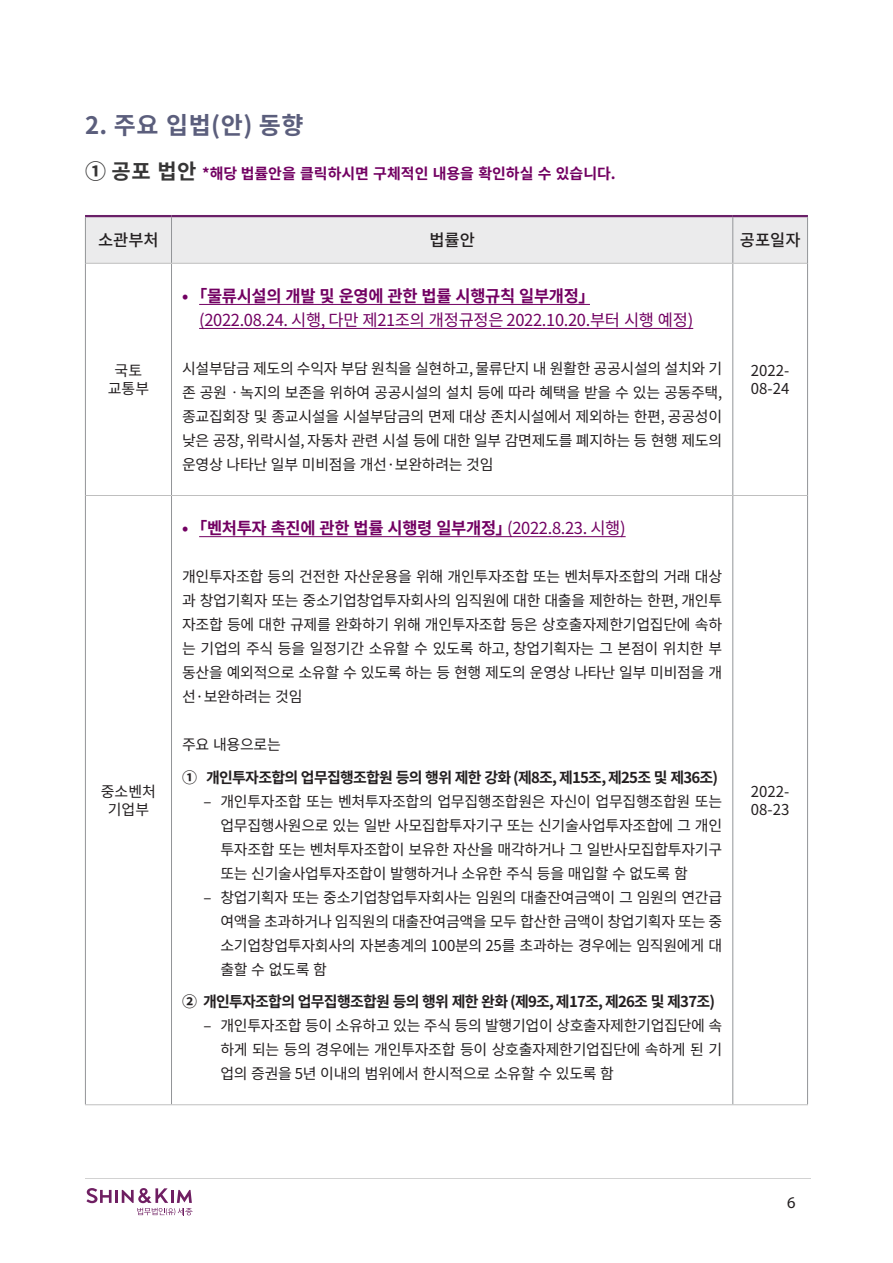
<style>
.page{position:relative;width:893px;height:1263px;background:#fff}
.page>*{position:absolute;margin:0;border:0;box-sizing:border-box;transform-origin:0 0}
.t1{font:700 24px "Noto Sans CJ Kkr";color:#5b5e7c}
.t2{font:16.5px/24px "Noto Sans CJ Kkr";letter-spacing:-.02em;color:#720062}
.t3{font:700 16.5px "Noto Sans CJ Kkr";letter-spacing:-.02em;color:#720062}
.t4{font:500 16.5px "Noto Sans CJ Kkr";color:#231f20}
.t5{font:16.5px "Myriad Pro";color:#231f20}
.t6{font:15px/24px "Noto Sans CJ Kkr";letter-spacing:-.02em;color:#231f20;text-align:justify}
.t7{font:700 15px "Noto Sans CJ Kkr";letter-spacing:-.05em;color:#231f20}
.t8{font:700 15px "Noto Sans CJ Kkr";color:#720062}
.s1{font-size:21px;color:#373636}
.s2{font-weight:700}
.s3{font-weight:400}
</style>
<div class="page">
<svg style="left:86px;top:1188px;width:107px;height:27px"></svg>
<hr style="left:85px;top:1178px;width:726px;height:1px;background:#d2d2d2">
<div style="left:86px;top:217px;width:721px;height:46px;background:#ebebec"></div>
<hr style="left:85px;top:215px;width:86px;height:2px;background:#6a2068">
<hr style="left:171px;top:215px;width:562px;height:2px;background:#6a2068">
<hr style="left:733px;top:215px;width:75px;height:2px;background:#6a2068">
<hr style="left:85px;top:217px;width:1px;height:46px;background:#939598">
<hr style="left:171px;top:217px;width:1px;height:46px;background:#939598">
<hr style="left:732px;top:217px;width:1px;height:46px;background:#939598">
<hr style="left:807px;top:217px;width:1px;height:46px;background:#939598">
<hr style="left:85px;top:263px;width:1px;height:232px;background:#939598">
<hr style="left:171px;top:264px;width:1px;height:231px;background:#939598">
<hr style="left:732px;top:264px;width:1px;height:231px;background:#939598">
<hr style="left:807px;top:263px;width:1px;height:232px;background:#939598">
<hr style="left:85px;top:495px;width:1px;height:609px;background:#939598">
<hr style="left:171px;top:496px;width:1px;height:608px;background:#939598">
<hr style="left:732px;top:496px;width:1px;height:608px;background:#939598">
<hr style="left:807px;top:495px;width:1px;height:609px;background:#939598">
<hr style="left:86px;top:263px;width:85px;height:1px;background:#bfbfbf">
<hr style="left:171px;top:263px;width:562px;height:1px;background:#bfbfbf">
<hr style="left:733px;top:263px;width:74px;height:1px;background:#bfbfbf">
<hr style="left:86px;top:495px;width:85px;height:1px;background:#bfbfbf">
<hr style="left:171px;top:495px;width:562px;height:1px;background:#bfbfbf">
<hr style="left:733px;top:495px;width:74px;height:1px;background:#bfbfbf">
<hr style="left:85px;top:1104px;width:86px;height:1px;background:#bfbfbf">
<hr style="left:171px;top:1104px;width:562px;height:1px;background:#bfbfbf">
<hr style="left:733px;top:1104px;width:75px;height:1px;background:#bfbfbf">
<hr style="left:199px;top:304px;width:391px;height:1px;background:#720062">
<hr style="left:199px;top:328px;width:494px;height:1px;background:#720062">
<hr style="left:199px;top:536px;width:427px;height:1px;background:#720062">
<p class="t1" style="left:85px;top:112px;width:220px">2. 주요 입법(안) 동향</p>
<p class="t8" style="left:85px;top:165px;width:532px"><span class="s1">① 공포 법안</span> *해당 법률안을 클릭하시면 구체적인 내용을 확인하실 수 있습니다.</p>
<p class="t4" style="left:98px;top:231px;width:62px">소관부처</p>
<p class="t4" style="left:429px;top:231px;width:47px">법률안</p>
<p class="t4" style="left:740px;top:231px;width:62px">공포일자</p>
<p class="t6" style="left:115px;top:359px;width:29px">국토</p>
<p class="t6" style="left:108px;top:377px;width:43px">교통부</p>
<p class="t6" style="left:101px;top:780px;width:57px">중소벤처</p>
<p class="t6" style="left:108px;top:798px;width:43px">기업부</p>
<p class="t2" style="left:199px;top:284px;width:496px;text-indent:-17px"><span class="s2">• ｢물류시설의 개발 및 운영에 관한 법률 시행규칙 일부개정」<br></span>(2022.08.24. 시행, 다만 제21조의 개정규정은 2022.10.20.부터 시행 예정)</p>
<p class="t6" style="left:182px;top:357px;width:542px">시설부담금 제도의 수익자 부담 원칙을 실현하고, 물류단지 내 원활한 공공시설의 설치와 기 존 공원ㆍ녹지의 보존을 위하여 공공시설의 설치 등에 따라 혜택을 받을 수 있는 공동주택, 종교집회장 및 종교시설을 시설부담금의 면제 대상 존치시설에서 제외하는 한편, 공공성이 낮은 공장, 위락시설, 자동차 관련 시설 등에 대한 일부 감면제도를 폐지하는 등 현행 제도의 운영상 나타난 일부 미비점을 개선·보완하려는 것임</p>
<p class="t6" style="left:751px;top:359px;width:40px">2022-</p>
<p class="t6" style="left:751px;top:377px;width:40px">08-24</p>
<p class="t3" style="left:182px;top:519px;width:445px">• ｢벤처투자 촉진에 관한 법률 시행령 일부개정」<span class="s3">(2022.8.23. 시행)</span></p>
<p class="t6" style="left:182px;top:565px;width:542px">개인투자조합 등의 건전한 자산운용을 위해 개인투자조합 또는 벤처투자조합의 거래 대상 과 창업기획자 또는 중소기업창업투자회사의 임직원에 대한 대출을 제한하는 한편, 개인투 자조합 등에 대한 규제를 완화하기 위해 개인투자조합 등은 상호출자제한기업집단에 속하 는 기업의 주식 등을 일정기간 소유할 수 있도록 하고, 창업기획자는 그 본점이 위치한 부 동산을 예외적으로 소유할 수 있도록 하는 등 현행 제도의 운영상 나타난 일부 미비점을 개 선·보완하려는 것임</p>
<p class="t6" style="left:182px;top:733px;width:100px">주요 내용으로는</p>
<p class="t7" style="left:182px;top:769px;width:538px">① 개인투자조합의 업무집행조합원 등의 행위 제한 강화 (제8조, 제15조, 제25조 및 제36조)</p>
<p class="t6" style="left:220px;top:789px;width:503px;text-indent:-17px">– 개인투자조합 또는 벤처투자조합의 업무집행조합원은 자신이 업무집행조합원 또는 업무집행사원으로 있는 일반 사모집합투자기구 또는 신기술사업투자조합에 그 개인 투자조합 또는 벤처투자조합이 보유한 자산을 매각하거나 그 일반사모집합투자기구 또는 신기술사업투자조합이 발행하거나 소유한 주식 등을 매입할 수 없도록 함</p>
<p class="t6" style="left:220px;top:885px;width:503px;text-indent:-17px">– 창업기획자 또는 중소기업창업투자회사는 임원의 대출잔여금액이 그 임원의 연간급 여액을 초과하거나 임직원의 대출잔여금액을 모두 합산한 금액이 창업기획자 또는 중 소기업창업투자회사의 자본총계의 100분의 25를 초과하는 경우에는 임직원에게 대 출할 수 없도록 함</p>
<p class="t7" style="left:182px;top:993px;width:535px">② 개인투자조합의 업무집행조합원 등의 행위 제한 완화 (제9조, 제17조, 제26조 및 제37조)</p>
<p class="t6" style="left:220px;top:1014px;width:503px;text-indent:-17px">– 개인투자조합 등이 소유하고 있는 주식 등의 발행기업이 상호출자제한기업집단에 속 하게 되는 등의 경우에는 개인투자조합 등이 상호출자제한기업집단에 속하게 된 기 업의 증권을 5년 이내의 범위에서 한시적으로 소유할 수 있도록 함</p>
<p class="t6" style="left:751px;top:780px;width:40px">2022-</p>
<p class="t6" style="left:751px;top:798px;width:40px">08-23</p>
<p class="t5" style="left:787px;top:1192px;width:10px">6</p>
</div>
